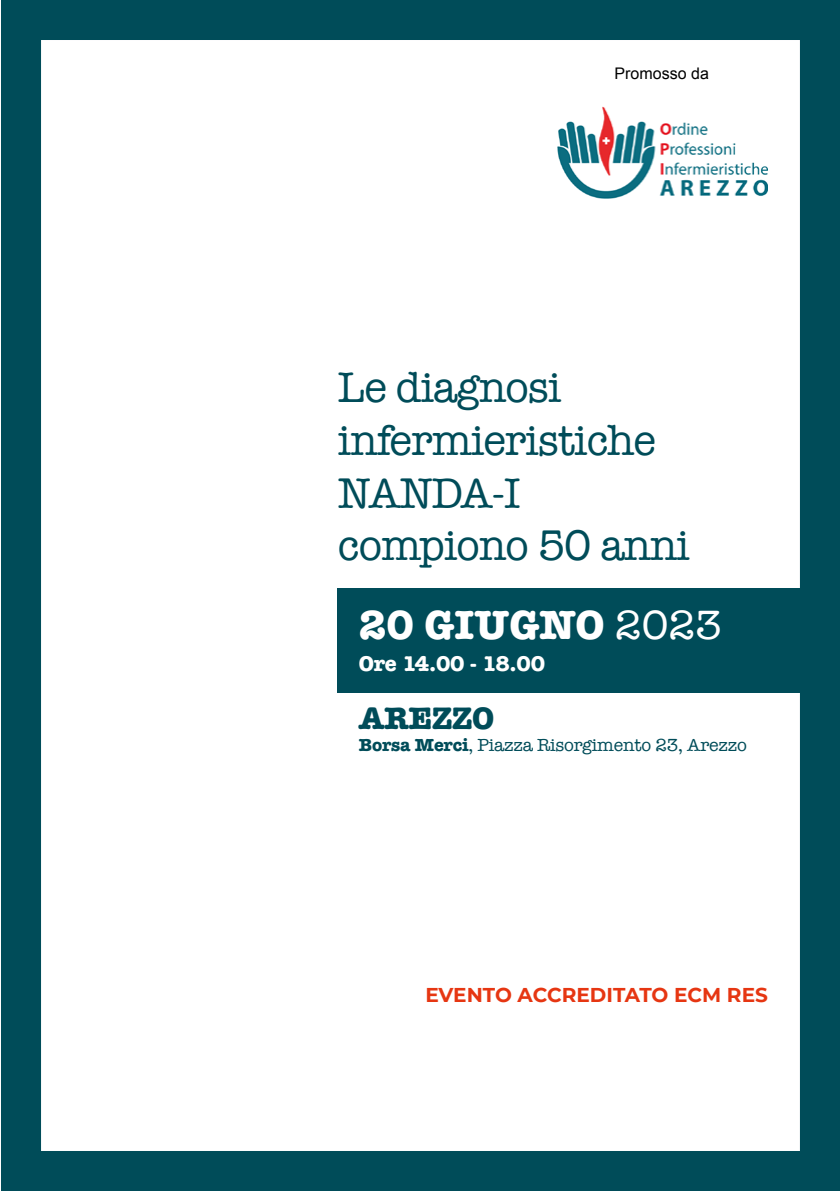
<style>
.page{position:relative;width:840px;height:1191px;background:#fff}
.page>*{position:absolute;margin:0;border:0;box-sizing:border-box;transform-origin:0 0}
.t1{font:44px/52.8px "American Typewriter";letter-spacing:-.02em;color:#004c59}
.t2{font:700 42px "American Typewriter";color:#fff}
.t3{font:700 32px "American Typewriter";letter-spacing:-.01em;color:#004c59}
.t4{font:700 22px "American Typewriter";letter-spacing:-.01em;color:#fff}
.t5{font:700 20px "Montserrat";color:#e63612}
.t6{font:18px "American Typewriter";letter-spacing:-.01em;color:#004c59}
.t7{font:16px "Arial";color:#000}
.s1{font-weight:400}
.s2{font-weight:700}
</style>
<div class="page">
<div style="left:1px;top:0;width:838px;height:1191px;border:40px solid #004c59"></div>
<div style="left:338px;top:588px;width:501px;height:105px;background:#004c59"></div>
<img style="left:557px;top:106px;width:210px;height:92px">
<p class="t7" style="left:614px;top:63px;width:96px">Promosso da</p>
<p class="t1" style="left:338px;top:359px;width:353px">Le diagnosi infermieristiche<br>NANDA-I compiono 50 anni</p>
<p class="t2" style="left:359px;top:589px;width:364px">20 GIUGNO <span class="s1">2023</span></p>
<p class="t4" style="left:359px;top:645px;width:188px">Ore 14.00 - 18.00</p>
<p class="t3" style="left:359px;top:691px;width:137px">AREZZO</p>
<p class="t6" style="left:359px;top:731px;width:389px"><span class="s2">Borsa Merci</span>, Piazza Risorgimento 23, Arezzo</p>
<p class="t5" style="left:425px;top:980px;width:344px">EVENTO ACCREDITATO ECM RES</p>
</div>
